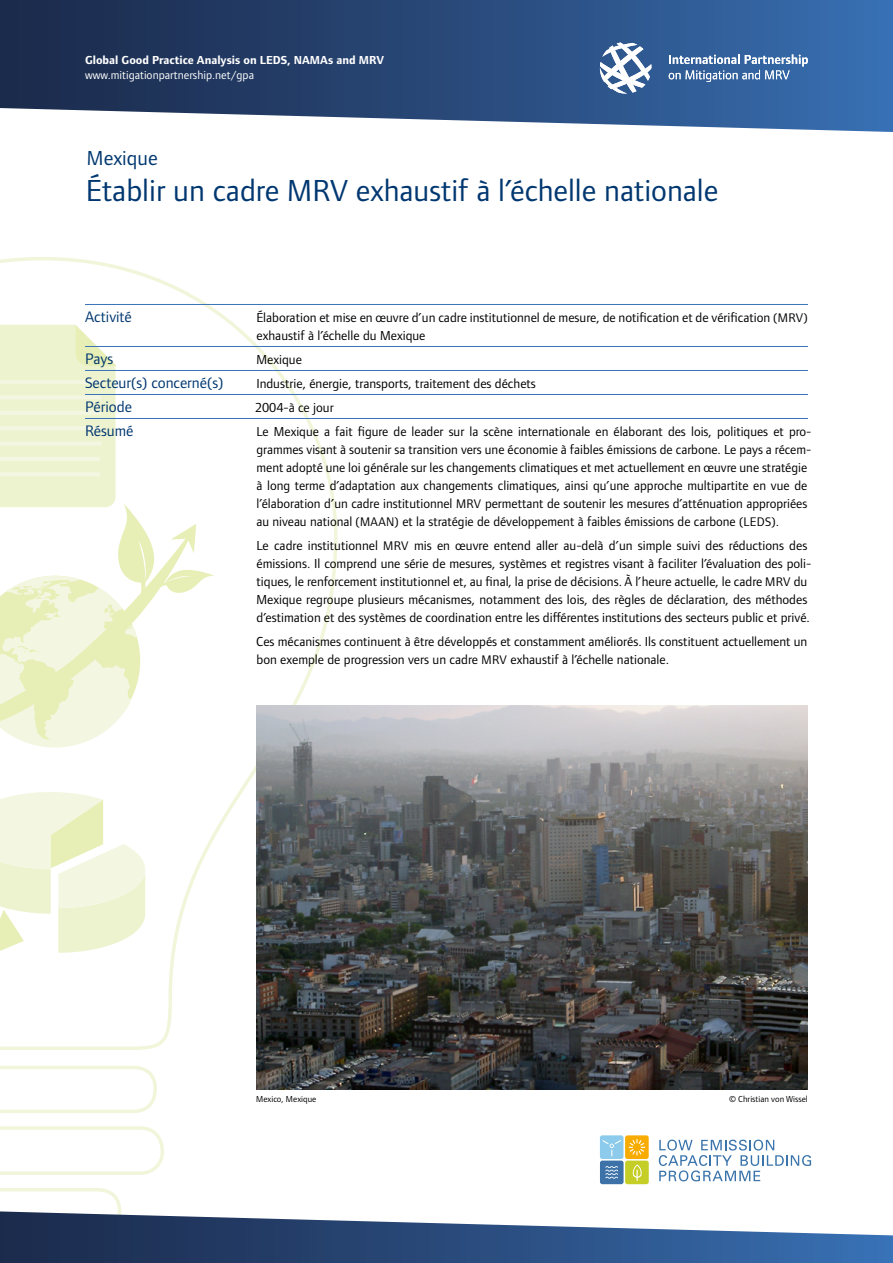
<style>
.page{position:relative;width:893px;height:1263px;background:#fff}
.page>*{position:absolute;margin:0;border:0;box-sizing:border-box;transform-origin:0 0}
.t1{font:31.5px "Foundry Form Sans";color:#003770}
.t2{font:21px "Foundry Form Sans";color:#003770}
.t3{font:15.75px "Foundry Form Sans";color:#003770}
.Copy_Linie{font:13.5px/18px "Foundry Form Sans";color:#000}
.Copy{font:13.5px/18px "Foundry Form Sans";color:#000}
.t4{font:700 12px "Foundry Form Sans";color:#fff}
.t5{font:12px "Foundry Form Sans";color:#fff}
.Bildnachweis{font:9px "Foundry Form Sans";color:#000}
.s1{font-size:12.9px}
</style>
<div class="page">
<svg style="left:0;top:257px;width:337px;height:793px"></svg>
<svg style="left:0;top:1126px;width:164px;height:49px"></svg>
<svg style="left:0;top:1066px;width:157px;height:47px"></svg>
<svg style="left:0;top:325px;width:116px;height:178px;background:#eef3d0"></svg>
<hr style="left:0;top:472px;width:100px;height:4px;background:#f3f6e1">
<hr style="left:0;top:457px;width:100px;height:4px;background:#f3f6e1">
<div style="left:0;top:441px;width:101px;height:5px;background:#f3f6e1"></div>
<hr style="left:0;top:426px;width:101px;height:4px;background:#f3f6e1">
<hr style="left:0;top:411px;width:101px;height:4px;background:#f3f6e1">
<hr style="left:0;top:395px;width:101px;height:4px;background:#f3f6e1">
<hr style="left:0;top:380px;width:101px;height:4px;background:#f3f6e1">
<svg style="left:0;top:503px;width:215px;height:251px"></svg>
<svg style="left:0;top:792px;width:146px;height:165px"></svg>
<svg style="left:0;top:1188px;width:893px;height:75px"></svg>
<svg style="left:0;top:0;width:893px;height:132px;background:#3d5b87"></svg>
<svg style="left:659px;top:1139px;width:152px;height:42px"></svg>
<svg style="left:600px;top:1135px;width:49px;height:49px;background:#b0ba86"></svg>
<svg style="left:600px;top:43px;width:51px;height:51px"></svg>
<svg style="left:669px;top:54px;width:139px;height:28px;background:#6589b6"></svg>
<hr style="left:85px;top:304px;width:723px;height:1px;background:#3974b9">
<hr style="left:85px;top:346px;width:723px;height:1px;background:#3974b9">
<hr style="left:85px;top:370px;width:723px;height:1px;background:#3974b9">
<hr style="left:85px;top:394px;width:723px;height:1px;background:#3974b9">
<hr style="left:85px;top:418px;width:723px;height:1px;background:#3974b9">
<img style="left:256px;top:706px;width:552px;height:384px">
<p class="t4" style="left:85px;top:53px;width:301px">Global Good Practice Analysis on LEDS, NAMAs and MRV</p>
<p class="t5" style="left:85px;top:68px;width:170px">www.mitigationpartnership.net/gpa</p>
<h2 class="t2" style="left:87px;top:145px;width:72px">Mexique</h2>
<h1 class="t1" style="left:86px;top:171px;width:634px">Établir un cadre MRV exhaustif à l’échelle nationale</h1>
<p class="t3" style="left:85px;top:307px;width:48px">Activité</p>
<p class="t3" style="left:85px;top:349px;width:30px">Pays</p>
<p class="t3" style="left:85px;top:373px;width:140px">Secteur(s) concerné(s)</p>
<p class="t3" style="left:85px;top:397px;width:48px">Période</p>
<p class="t3" style="left:85px;top:421px;width:50px">Résumé</p>
<p class="Copy_Linie" style="left:256px;top:308px;width:553px">Élaboration et mise en œuvre d’un cadre institutionnel de mesure, de notification et de vérification <span class="s1">(MRV) </span>exhaustif à l’échelle du Mexique</p>
<p class="Copy_Linie" style="left:256px;top:350px;width:47px">Mexique</p>
<p class="Copy_Linie" style="left:256px;top:374px;width:281px">Industrie, énergie, transports, traitement des déchets</p>
<p class="Copy_Linie" style="left:255px;top:398px;width:80px">2004-à ce jour</p>
<p class="Copy_Linie" style="left:256px;top:422px;width:557px">Le Mexique a fait figure de leader sur la scène internationale en élaborant des lois, politiques et pro&shy;grammes visant à soutenir sa transition vers une économie à faibles émissions de carbone. Le pays a récem&shy;ment adopté une loi générale sur les changements climatiques et met actuellement en œuvre une stratégie à long terme d’adaptation aux changements climatiques, ainsi qu’une approche multipartite en vue de l’élaboration d’un cadre institutionnel <span class="s1">MRV</span> permettant de soutenir les mesures d’atténuation appropriées au niveau national <span class="s1">(MAAN)</span> et la stratégie de développement à faibles émissions de carbone <span class="s1">(LEDS)</span>.</p>
<p class="Copy" style="left:256px;top:536px;width:557px">Le cadre institutionnel <span class="s1">MRV</span> mis en œuvre entend aller au-delà d’un simple suivi des réductions des émissions. Il comprend une série de mesures, systèmes et registres visant à faciliter l’évaluation des poli&shy;tiques, le renforcement institutionnel et, au final, la prise de décisions. À l’heure actuelle, le cadre <span class="s1">MRV</span> du Mexique regroupe plusieurs mécanismes, notamment des lois, des règles de déclaration, des méthodes d’estimation et des systèmes de coordination entre les différentes institutions des secteurs public et privé.</p>
<p class="Copy" style="left:256px;top:632px;width:553px">Ces mécanismes continuent à être développés et constamment améliorés. Ils constituent actuellement un bon exemple de progression vers un cadre <span class="s1">MRV</span> exhaustif à l’échelle nationale.</p>
<p class="Bildnachweis" style="left:256px;top:1093px;width:62px">Mexico, Mexique</p>
<p class="Bildnachweis" style="left:729px;top:1093px;width:80px">© Christian von Wissel</p>
</div>
